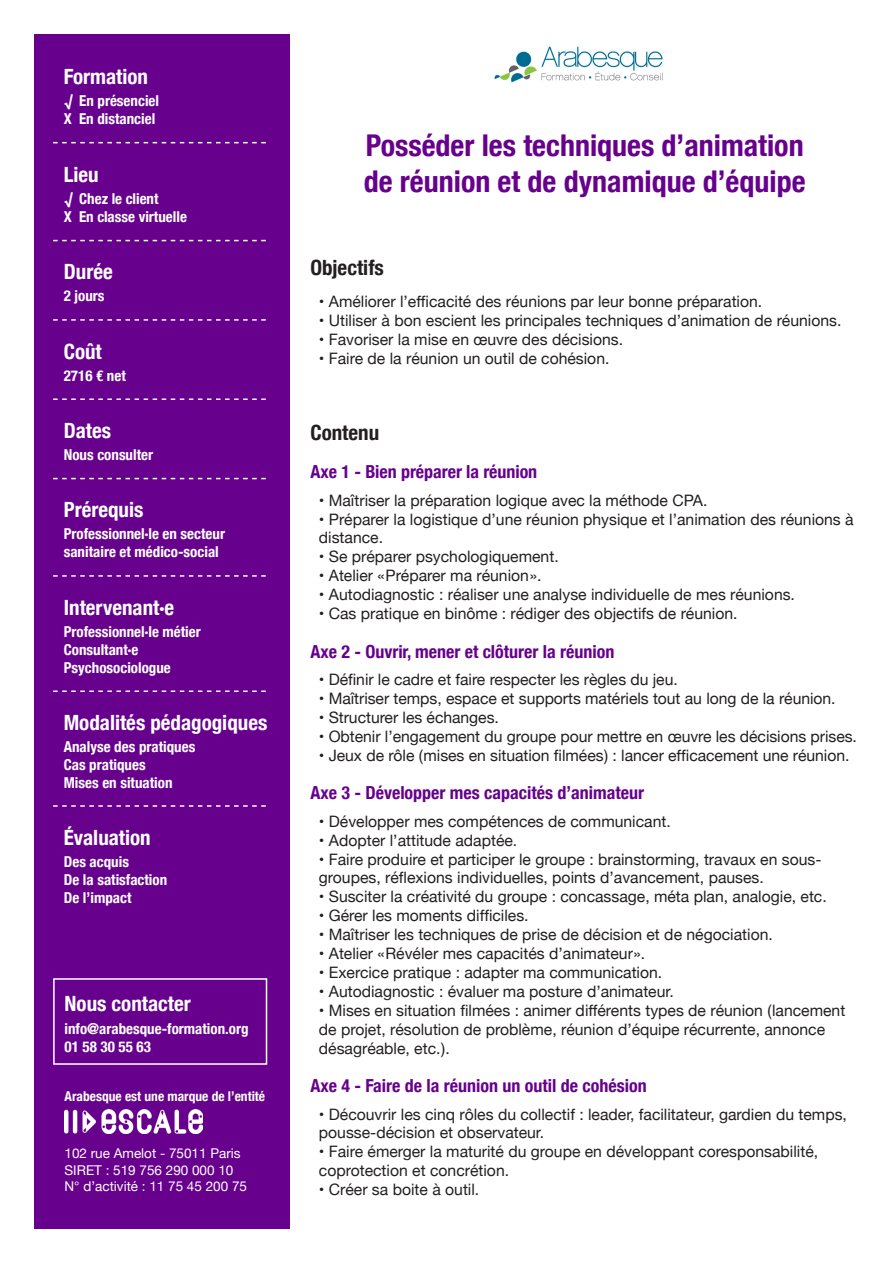
<style>
.page{position:relative;width:893px;height:1263px;background:#fff}
.page>*{position:absolute;margin:0;border:0;box-sizing:border-box;transform-origin:0 0}
.titre_orange{font:700 condensed 30px "Helvetica Neue";color:#67008d}
.cartouche-titre{font:700 condensed 21px "Helvetica Neue";color:#fff}
.txt_titre-objectif{font:700 condensed 21px "Helvetica Neue";color:#231f20}
.txt_titre_contenu{font:700 condensed 21px "Helvetica Neue";color:#231f20}
.txt_axes{font:700 condensed 18px "Helvetica Neue";color:#67008d}
.txt_courant_2{font:15.75px/18.9px "Helvetica Neue";color:#231f20}
.cartouche{font:700 condensed 15px "Helvetica Neue";color:#fff}
.adresse-blanc{font:13.5px "Helvetica Neue";color:#fff}
.adresse-blanc-2{font:700 condensed 13.5px "Helvetica Neue";color:#fff}
</style>
<div class="page">
<div style="left:34px;top:34px;width:255px;height:1195px;background:#67008d"></div>
<svg style="left:53px;top:142px;width:213px;height:1px"></svg>
<svg style="left:53px;top:240px;width:213px;height:1px"></svg>
<svg style="left:53px;top:319px;width:213px;height:2px"></svg>
<svg style="left:53px;top:398px;width:213px;height:2px"></svg>
<svg style="left:53px;top:478px;width:213px;height:1px"></svg>
<svg style="left:53px;top:575px;width:213px;height:2px"></svg>
<svg style="left:53px;top:690px;width:213px;height:2px"></svg>
<svg style="left:53px;top:805px;width:213px;height:2px"></svg>
<img style="left:494px;top:46px;width:169px;height:37px">
<img style="left:65px;top:1109px;width:137px;height:25px">
<div style="left:53px;top:978px;width:214px;height:87px;border:2px solid #fff"></div>
<p class="cartouche-titre" style="left:64px;top:59px;width:86px">Formation</p>
<p class="cartouche" style="left:79px;top:88px;width:81px">En présenciel</p>
<p class="cartouche" style="left:64px;top:106px;width:93px">X En distanciel</p>
<p class="cartouche-titre" style="left:64px;top:157px;width:36px">Lieu</p>
<p class="cartouche" style="left:79px;top:186px;width:81px">Chez le client</p>
<p class="cartouche" style="left:64px;top:204px;width:125px">X En classe virtuelle</p>
<p class="cartouche-titre" style="left:64px;top:254px;width:50px">Durée</p>
<p class="cartouche" style="left:64px;top:284px;width:42px">2 jours</p>
<p class="cartouche-titre" style="left:64px;top:334px;width:40px">Coût</p>
<p class="cartouche" style="left:64px;top:363px;width:64px">2716 € net</p>
<p class="cartouche-titre" style="left:64px;top:413px;width:49px">Dates</p>
<p class="cartouche" style="left:64px;top:442px;width:91px">Nous consulter</p>
<p class="cartouche-titre" style="left:64px;top:492px;width:81px">Prérequis</p>
<p class="cartouche" style="left:64px;top:522px;width:163px">Professionnel·le en secteur</p>
<p class="cartouche" style="left:64px;top:540px;width:157px">sanitaire et médico-social</p>
<p class="cartouche-titre" style="left:64px;top:590px;width:112px">Intervenant·e</p>
<p class="cartouche" style="left:64px;top:619px;width:139px">Professionnel·le métier</p>
<p class="cartouche" style="left:64px;top:637px;width:76px">Consultant·e</p>
<p class="cartouche" style="left:64px;top:655px;width:109px">Psychosociologue</p>
<p class="cartouche-titre" style="left:64px;top:705px;width:205px">Modalités pédagogiques</p>
<p class="cartouche" style="left:64px;top:734px;width:133px">Analyse des pratiques</p>
<p class="cartouche" style="left:64px;top:752px;width:83px">Cas pratiques</p>
<p class="cartouche" style="left:64px;top:770px;width:110px">Mises en situation</p>
<p class="cartouche-titre" style="left:64px;top:820px;width:89px">Évaluation</p>
<p class="cartouche" style="left:64px;top:849px;width:67px">Des acquis</p>
<p class="cartouche" style="left:64px;top:867px;width:105px">De la satisfaction</p>
<p class="cartouche" style="left:64px;top:885px;width:69px">De l’impact</p>
<p class="cartouche-titre" style="left:65px;top:986px;width:128px">Nous contacter</p>
<p class="cartouche" style="left:65px;top:1016px;width:186px">info@arabesque-formation.org</p>
<p class="cartouche" style="left:65px;top:1034px;width:88px">01 58 30 55 63</p>
<p class="adresse-blanc-2" style="left:65px;top:1085px;width:202px">Arabesque est une marque de l’entité</p>
<p class="adresse-blanc" style="left:65px;top:1144px;width:178px">102 rue Amelot - 75011 Paris</p>
<p class="adresse-blanc" style="left:65px;top:1160px;width:170px">SIRET : 519 756 290 000 10</p>
<p class="adresse-blanc" style="left:65px;top:1176px;width:184px">N° d’activité : 11 75 45 200 75</p>
<p class="titre_orange" style="left:366px;top:121px;width:439px">Posséder les techniques d’animation</p>
<p class="titre_orange" style="left:364px;top:157px;width:443px">de réunion et de dynamique d’équipe</p>
<p class="txt_titre-objectif" style="left:310px;top:250px;width:75px">Objectifs</p>
<p class="txt_courant_2" style="left:319px;top:293px;width:445px">• Améliorer l’efficacité des réunions par leur bonne préparation.</p>
<p class="txt_courant_2" style="left:319px;top:312px;width:524px">• Utiliser à bon escient les principales techniques d’animation de réunions.</p>
<p class="txt_courant_2" style="left:319px;top:331px;width:306px">• Favoriser la mise en œuvre des décisions.</p>
<p class="txt_courant_2" style="left:319px;top:350px;width:292px">• Faire de la réunion un outil de cohésion.</p>
<p class="txt_titre_contenu" style="left:310px;top:415px;width:70px">Contenu</p>
<p class="txt_axes" style="left:310px;top:457px;width:228px">Axe 1 - Bien préparer la réunion</p>
<p class="txt_courant_2" style="left:319px;top:491px;width:390px">• Maîtriser la préparation logique avec la méthode CPA.</p>
<p class="txt_courant_2" style="left:319px;top:510px;width:536px">• Préparer la logistique d’une réunion physique et l’animation des réunions à distance.</p>
<p class="txt_courant_2" style="left:319px;top:548px;width:241px">• Se préparer psychologiquement.</p>
<p class="txt_courant_2" style="left:319px;top:567px;width:224px">• Atelier « Préparer ma réunion ».</p>
<p class="txt_courant_2" style="left:319px;top:586px;width:478px">• Autodiagnostic : réaliser une analyse individuelle de mes réunions.</p>
<p class="txt_courant_2" style="left:319px;top:605px;width:420px">• Cas pratique en binôme : rédiger des objectifs de réunion.</p>
<p class="txt_axes" style="left:310px;top:636px;width:305px">Axe 2 - Ouvrir, mener et clôturer la réunion</p>
<p class="txt_courant_2" style="left:319px;top:671px;width:360px">• Définir le cadre et faire respecter les règles du jeu.</p>
<p class="txt_courant_2" style="left:319px;top:690px;width:518px">• Maîtriser temps, espace et supports matériels tout au long de la réunion.</p>
<p class="txt_courant_2" style="left:319px;top:709px;width:181px">• Structurer les échanges.</p>
<p class="txt_courant_2" style="left:319px;top:728px;width:540px">• Obtenir l’engagement du groupe pour mettre en œuvre les décisions prises.</p>
<p class="txt_courant_2" style="left:319px;top:746px;width:532px">• Jeux de rôle ( mises en situation filmées ) : lancer efficacement une réunion.</p>
<p class="txt_axes" style="left:310px;top:778px;width:335px">Axe 3 - Développer mes capacités d’animateur</p>
<p class="txt_courant_2" style="left:319px;top:812px;width:353px">• Développer mes compétences de communicant.</p>
<p class="txt_courant_2" style="left:319px;top:831px;width:200px">• Adopter l’attitude adaptée.</p>
<p class="txt_courant_2" style="left:319px;top:850px;width:504px">• Faire produire et participer le groupe : brainstorming, travaux en sous&shy;groupes, réflexions individuelles, points d’avancement, pauses.</p>
<p class="txt_courant_2" style="left:319px;top:888px;width:509px">• Susciter la créativité du groupe : concassage, méta plan, analogie, etc.</p>
<p class="txt_courant_2" style="left:319px;top:907px;width:211px">• Gérer les moments difficiles.</p>
<p class="txt_courant_2" style="left:319px;top:926px;width:455px">• Maîtriser les techniques de prise de décision et de négociation.</p>
<p class="txt_courant_2" style="left:319px;top:945px;width:328px">• Atelier « Révéler mes capacités d’animateur ».</p>
<p class="txt_courant_2" style="left:319px;top:964px;width:345px">• Exercice pratique : adapter ma communication.</p>
<p class="txt_courant_2" style="left:319px;top:983px;width:356px">• Autodiagnostic : évaluer ma posture d’animateur.</p>
<p class="txt_courant_2" style="left:319px;top:1001px;width:528px">• Mises en situation filmées : animer différents types de réunion ( lancement de projet, résolution de problème, réunion d’équipe récurrente, annonce désagréable, etc. ).</p>
<p class="txt_axes" style="left:310px;top:1071px;width:338px">Axe 4 - Faire de la réunion un outil de cohésion</p>
<p class="txt_courant_2" style="left:319px;top:1105px;width:529px">• Découvrir les cinq rôles du collectif : leader, facilitateur, gardien du temps, pousse-décision et observateur.</p>
<p class="txt_courant_2" style="left:319px;top:1143px;width:501px">• Faire émerger la maturité du groupe en développant coresponsabilité, coprotection et concrétion.</p>
<p class="txt_courant_2" style="left:319px;top:1181px;width:162px">• Créer sa boite à outil.</p>
</div>
